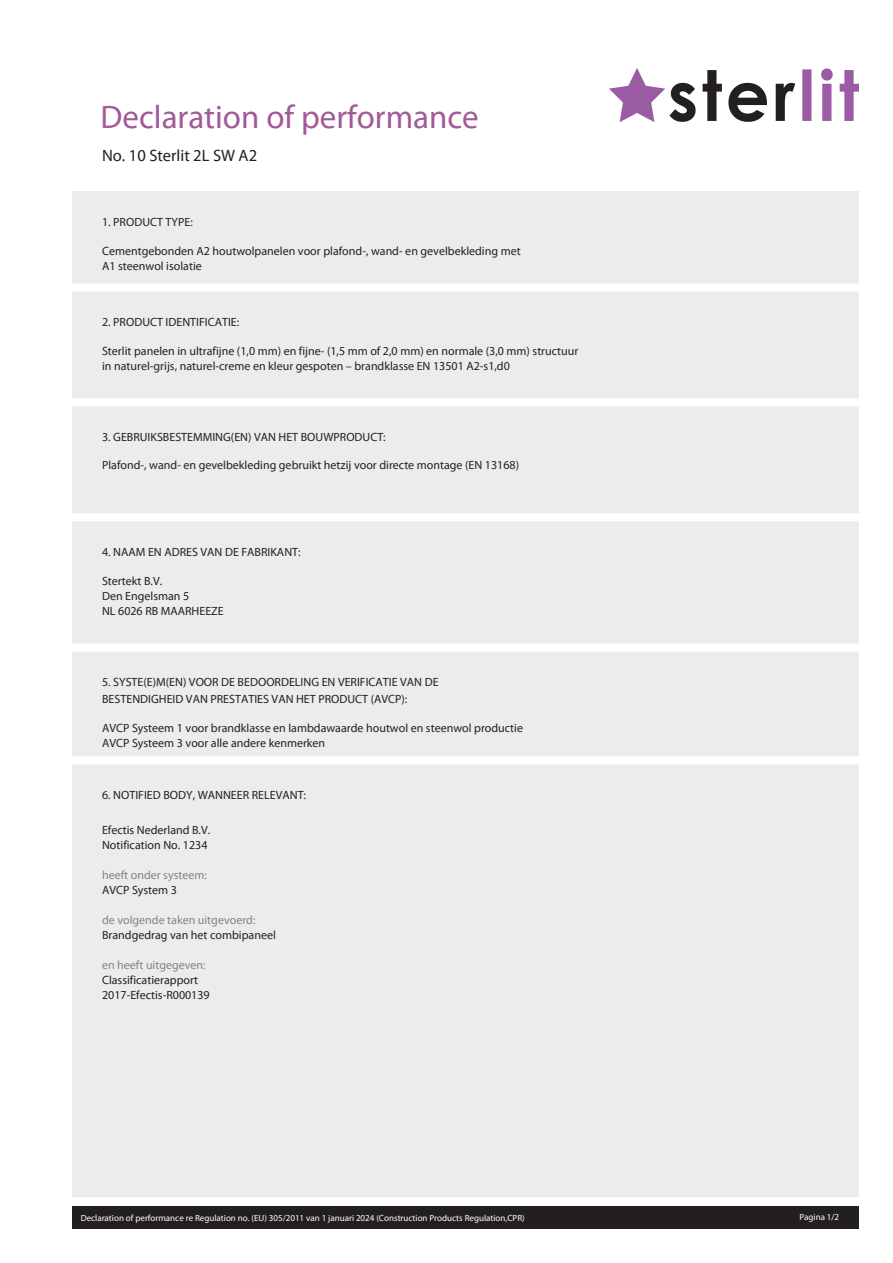
<style>
.page{position:relative;width:893px;height:1263px;background:#fff}
.page>*{position:absolute;margin:0;border:0;box-sizing:border-box;transform-origin:0 0}
.t1{font:33px "Myriad Pro";color:#a25997}
.t2{font:16.5px "Myriad Pro";color:#21211f}
.t3{font:12px/15px "Myriad Pro";color:#21211f}
.t4{font:12px "Myriad Pro";color:#808586}
.t5{font:9px "Myriad Pro";color:#fff}
</style>
<div class="page">
<div style="left:72px;top:1205px;width:787px;height:24px;background:#231f20"></div>
<img style="left:609px;top:69px;width:250px;height:53px">
<div style="left:72px;top:191px;width:787px;height:1014px;background:#ececee"></div>
<div style="left:0;top:1197px;width:893px;height:8px;background:#fff"></div>
<div style="left:6px;top:283px;width:887px;height:9px;background:#fff"></div>
<div style="left:6px;top:398px;width:887px;height:8px;background:#fff"></div>
<div style="left:6px;top:513px;width:887px;height:8px;background:#fff"></div>
<div style="left:6px;top:643px;width:887px;height:9px;background:#fff"></div>
<div style="left:0;top:756px;width:893px;height:8px;background:#fff"></div>
<h1 class="t1" style="left:101px;top:96px;width:380px">Declaration of performance</h1>
<h2 class="t2" style="left:102px;top:145px;width:157px">No. 10 Sterlit 2L SW A2</h2>
<p class="t3" style="left:102px;top:214px;width:92px">1. PRODUCT TYPE:</p>
<p class="t3" style="left:102px;top:243px;width:420px">Cementgebonden A2 houtwolpanelen voor plafond-, wand- en gevelbekleding met<br>A1 steenwol isolatie</p>
<p class="t3" style="left:102px;top:314px;width:139px">2. PRODUCT IDENTIFICATIE:</p>
<p class="t3" style="left:102px;top:343px;width:478px">Sterlit panelen in ultrafijne (1,0 mm) en fijne- (1,5 mm of 2,0 mm) en normale (3,0 mm) structuur in naturel-grijs, naturel-creme en kleur gespoten – brandklasse EN 13501 A2-s1,d0</p>
<p class="t3" style="left:102px;top:429px;width:285px">3. GEBRUIKSBESTEMMING(EN) VAN HET BOUWPRODUCT:</p>
<p class="t3" style="left:102px;top:458px;width:418px">Plafond-, wand- en gevelbekleding gebruikt hetzij voor directe montage (EN 13168)</p>
<p class="t3" style="left:102px;top:544px;width:200px">4. NAAM EN ADRES VAN DE FABRIKANT:</p>
<p class="t3" style="left:102px;top:573px;width:123px">Stertekt B.V.<br>Den Engelsman 5<br>NL 6026 RB MAARHEEZE</p>
<p class="t3" style="left:102px;top:674px;width:338px;line-height:16.5px">5. SYSTE(E)M(EN) VOOR DE BEDOORDELING EN VERIFICATIE VAN DE<br>BESTENDIGHEID VAN PRESTATIES VAN HET PRODUCT (AVCP):</p>
<p class="t3" style="left:102px;top:720px;width:422px">AVCP Systeem 1 voor brandklasse en lambdawaarde houtwol en steenwol productie<br>AVCP Systeem 3 voor alle andere kenmerken</p>
<p class="t3" style="left:102px;top:787px;width:206px">6. NOTIFIED BODY, WANNEER RELEVANT:</p>
<p class="t3" style="left:102px;top:822px;width:110px">Efectis Nederland B.V.<br>Notification No. 1234</p>
<p class="t4" style="left:102px;top:867px;width:106px">heeft onder systeem:</p>
<p class="t3" style="left:102px;top:882px;width:76px">AVCP System 3</p>
<p class="t4" style="left:102px;top:912px;width:155px">de volgende taken uitgevoerd:</p>
<p class="t3" style="left:102px;top:927px;width:175px">Brandgedrag van het combipaneel</p>
<p class="t4" style="left:102px;top:957px;width:105px">en heeft uitgegeven:</p>
<p class="t3" style="left:102px;top:972px;width:109px">Classificatierapport<br>2017-Efectis-R000139</p>
<p class="t5" style="left:81px;top:1212px;width:446px">Declaration of performance re Regulation no. (EU) 305/2011 van 1 januari 2024 (Construction Products Regulation,CPR)</p>
<p class="t5" style="left:799px;top:1211px;width:41px">Pagina 1/2</p>
</div>
